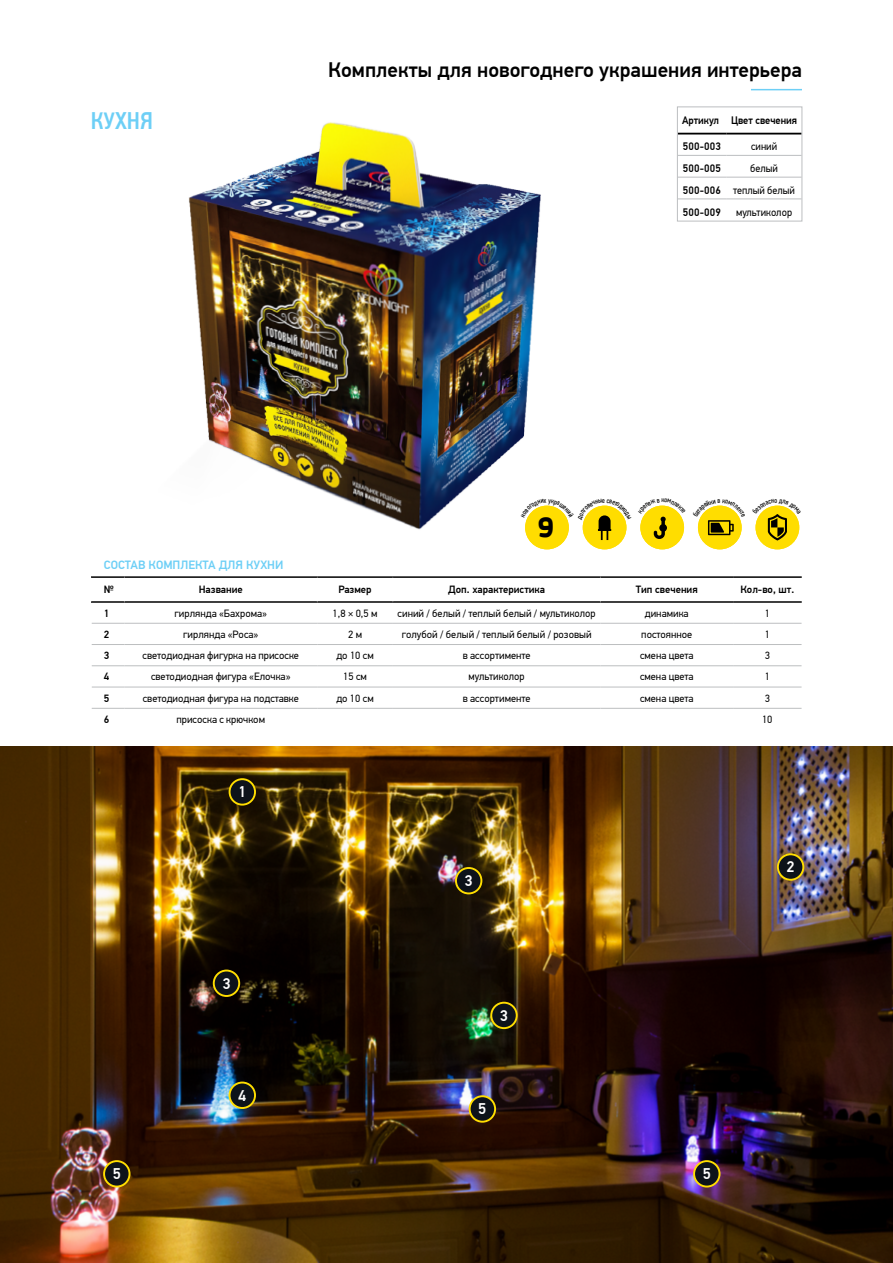
<style>
.page{position:relative;width:893px;height:1263px;background:#fff}
.page>*{position:absolute;margin:0;border:0;box-sizing:border-box;transform-origin:0 0}
.t1{font:700 29.55px "PF Square Sans Pro";color:#000;scale:.91 1}
.t2{font:500 24px "PF Din Text Cond Pro";color:#6dcff6}
.t3{font:500 21px "PF Din Text Pro";color:#000}
.t4{font:500 15.45px "PF Din Text Pro";color:#fff}
.t5{font:500 12px "PF Din Text Pro";color:#6dcff6}
.t6{font:10.8px/21.8px "PF Din Text Pro";color:#000;scale:.95 1}
.t7{font:500 10.8px "PF Din Text Pro";color:#000;scale:.95 1}
.t8{font:10.5px "PF Din Text Pro";color:#000}
.t9{font:500 10.5px "PF Din Text Pro";color:#000}
.s1{font-weight:500}
.s2{font-size:10.8px}
</style>
<div class="page">
<hr style="left:751px;top:89px;width:51px;height:1px;background:#6dcff6">
<hr style="left:91px;top:623px;width:33px;height:1px;background:#bcbec0">
<hr style="left:91px;top:644px;width:33px;height:1px;background:#bcbec0">
<hr style="left:91px;top:665px;width:33px;height:1px;background:#bcbec0">
<hr style="left:91px;top:687px;width:33px;height:1px;background:#bcbec0">
<hr style="left:91px;top:708px;width:33px;height:1px;background:#bcbec0">
<hr style="left:600px;top:623px;width:133px;height:1px;background:#bcbec0">
<hr style="left:733px;top:623px;width:68px;height:1px;background:#bcbec0">
<hr style="left:600px;top:665px;width:133px;height:1px;background:#bcbec0">
<hr style="left:733px;top:665px;width:68px;height:1px;background:#bcbec0">
<hr style="left:600px;top:687px;width:133px;height:1px;background:#bcbec0">
<hr style="left:733px;top:687px;width:68px;height:1px;background:#bcbec0">
<hr style="left:600px;top:708px;width:133px;height:1px;background:#bcbec0">
<hr style="left:733px;top:708px;width:68px;height:1px;background:#bcbec0">
<hr style="left:124px;top:623px;width:193px;height:1px;background:#bcbec0">
<hr style="left:124px;top:665px;width:193px;height:1px;background:#bcbec0">
<hr style="left:124px;top:687px;width:193px;height:1px;background:#bcbec0">
<hr style="left:124px;top:708px;width:193px;height:1px;background:#bcbec0">
<hr style="left:317px;top:623px;width:76px;height:1px;background:#bcbec0">
<hr style="left:393px;top:623px;width:207px;height:1px;background:#bcbec0">
<hr style="left:317px;top:665px;width:76px;height:1px;background:#bcbec0">
<hr style="left:393px;top:665px;width:207px;height:1px;background:#bcbec0">
<hr style="left:317px;top:687px;width:76px;height:1px;background:#bcbec0">
<hr style="left:393px;top:687px;width:207px;height:1px;background:#bcbec0">
<hr style="left:317px;top:708px;width:76px;height:1px;background:#bcbec0">
<hr style="left:393px;top:708px;width:207px;height:1px;background:#bcbec0">
<hr style="left:91px;top:601px;width:33px;height:2px;background:#000">
<hr style="left:124px;top:601px;width:193px;height:2px;background:#000">
<hr style="left:317px;top:601px;width:76px;height:2px;background:#000">
<hr style="left:393px;top:601px;width:207px;height:2px;background:#000">
<hr style="left:600px;top:601px;width:133px;height:2px;background:#000">
<hr style="left:733px;top:601px;width:69px;height:2px;background:#000">
<hr style="left:91px;top:576px;width:33px;height:2px;background:#000">
<hr style="left:393px;top:576px;width:207px;height:2px;background:#000">
<hr style="left:600px;top:576px;width:133px;height:2px;background:#000">
<hr style="left:733px;top:576px;width:69px;height:2px;background:#000">
<hr style="left:124px;top:644px;width:193px;height:1px;background:#bcbec0">
<hr style="left:317px;top:644px;width:76px;height:1px;background:#bcbec0">
<hr style="left:393px;top:644px;width:207px;height:1px;background:#bcbec0">
<hr style="left:600px;top:644px;width:133px;height:1px;background:#bcbec0">
<hr style="left:733px;top:644px;width:68px;height:1px;background:#bcbec0">
<img style="left:0;top:747px;width:893px;height:516px">
<hr style="left:678px;top:133px;width:49px;height:2px;background:#000">
<hr style="left:727px;top:133px;width:75px;height:2px;background:#000">
<hr style="left:678px;top:155px;width:49px;height:1px;background:#bcbec0">
<hr style="left:727px;top:155px;width:74px;height:1px;background:#bcbec0">
<hr style="left:678px;top:177px;width:49px;height:1px;background:#bcbec0">
<hr style="left:727px;top:177px;width:74px;height:1px;background:#bcbec0">
<hr style="left:678px;top:199px;width:49px;height:1px;background:#bcbec0">
<hr style="left:727px;top:199px;width:74px;height:1px;background:#bcbec0">
<div style="left:677px;top:107px;width:125px;height:114px;border:1px solid #bcbec0"></div>
<img style="left:99px;top:122px;width:495px;height:456px">
<div style="left:230px;top:779px;width:25px;height:26px;background:#0d131a;border-radius:50%"></div>
<div style="left:229px;top:778px;width:27px;height:27px;border:2px solid #fd0;border-radius:50%"></div>
<div style="left:778px;top:854px;width:25px;height:26px;background:#0d131a;border-radius:50%"></div>
<div style="left:777px;top:853px;width:27px;height:28px;border:2px solid #fd0;border-radius:50%"></div>
<div style="left:491px;top:1003px;width:26px;height:25px;background:#0d131a;border-radius:50%"></div>
<div style="left:490px;top:1002px;width:28px;height:27px;border:2px solid #fd0;border-radius:50%"></div>
<div style="left:456px;top:868px;width:25px;height:25px;background:#0d131a;border-radius:50%"></div>
<div style="left:455px;top:867px;width:27px;height:27px;border:2px solid #fd0;border-radius:50%"></div>
<div style="left:214px;top:970px;width:25px;height:26px;background:#0d131a;border-radius:50%"></div>
<div style="left:213px;top:969px;width:27px;height:28px;border:2px solid #fd0;border-radius:50%"></div>
<div style="left:104px;top:1161px;width:26px;height:25px;background:#0d131a;border-radius:50%"></div>
<div style="left:103px;top:1160px;width:27px;height:27px;border:2px solid #fd0;border-radius:50%"></div>
<div style="left:694px;top:1161px;width:25px;height:25px;background:#0d131a;border-radius:50%"></div>
<div style="left:693px;top:1160px;width:27px;height:27px;border:2px solid #fd0;border-radius:50%"></div>
<div style="left:470px;top:1096px;width:25px;height:26px;background:#0d131a;border-radius:50%"></div>
<div style="left:469px;top:1095px;width:27px;height:28px;border:2px solid #fd0;border-radius:50%"></div>
<div style="left:230px;top:1082px;width:25px;height:26px;background:#0d131a;border-radius:50%"></div>
<div style="left:229px;top:1081px;width:27px;height:28px;border:2px solid #fd0;border-radius:50%"></div>
<svg style="left:521px;top:499px;width:106px;height:50px"></svg>
<svg style="left:692px;top:505px;width:53px;height:73px"></svg>
<svg style="left:752px;top:505px;width:50px;height:73px"></svg>
<svg style="left:640px;top:505px;width:45px;height:44px"></svg>
<h2 class="t2" style="left:91px;top:107px;width:64px">КУХНЯ</h2>
<h3 class="t3" style="left:328px;top:57px;width:475px">Комплекты для новогоднего украшения интерьера</h3>
<h1 class="t1" style="left:538px;top:510px;width:19px">9</h1>
<p class="t7" style="left:682px;top:114px;width:123px">Артикул Цвет свечения</p>
<p class="t7" style="left:683px;top:140px;width:42px">500-003</p>
<p class="t6" style="left:751px;top:136px;width:29px">синий</p>
<p class="t7" style="left:683px;top:162px;width:41px">500-005</p>
<p class="t6" style="left:683px;top:158px;width:120px;text-indent:67px">белый<br><span class="s1">500-006</span> теплый белый<br><span class="s1">500-009</span></p>
<p class="t6" style="left:736px;top:201px;width:60px">мультиколор</p>
<p class="t5" style="left:104px;top:557px;width:181px">СОСТАВ КОМПЛЕКТА ДЛЯ КУХНИ</p>
<p class="t9" style="left:104px;top:584px;width:12px">№</p>
<p class="t9" style="left:199px;top:584px;width:46px">Название</p>
<p class="t9" style="left:338px;top:584px;width:35px">Размер</p>
<p class="t9" style="left:448px;top:584px;width:99px">Доп. характеристика</p>
<p class="t9" style="left:636px;top:584px;width:64px">Тип свечения</p>
<p class="t9" style="left:740px;top:584px;width:55px">Кол-во, шт.</p>
<p class="t9" style="left:104px;top:607px;width:7px">1</p>
<p class="t8" style="left:175px;top:607px;width:94px">гирлянда «Бахрома»</p>
<p class="t8" style="left:333px;top:607px;width:46px">1,8 × 0,5 м</p>
<p class="t8" style="left:398px;top:607px;width:200px">синий / белый / теплый белый / <span class="s2">мультиколор</span></p>
<p class="t8" style="left:645px;top:607px;width:45px">динамика</p>
<p class="t8" style="left:765px;top:607px;width:7px">1</p>
<p class="t9" style="left:104px;top:628px;width:7px">2</p>
<p class="t8" style="left:183px;top:628px;width:77px">гирлянда «Роса»</p>
<p class="t8" style="left:348px;top:628px;width:15px">2 м</p>
<p class="t8" style="left:402px;top:628px;width:191px">голубой / белый / теплый белый / розовый</p>
<p class="t8" style="left:641px;top:628px;width:52px">постоянное</p>
<p class="t8" style="left:765px;top:628px;width:7px">1</p>
<p class="t9" style="left:104px;top:649px;width:7px">3</p>
<p class="t8" style="left:143px;top:649px;width:158px">светодиодная фигурка на присоске</p>
<p class="t8" style="left:336px;top:649px;width:39px">до 10 см</p>
<p class="t8" style="left:463px;top:649px;width:69px">в ассортименте</p>
<p class="t8" style="left:640px;top:649px;width:55px">смена цвета</p>
<p class="t8" style="left:765px;top:649px;width:7px">3</p>
<p class="t9" style="left:104px;top:670px;width:7px">4</p>
<p class="t8" style="left:151px;top:670px;width:141px">светодиодная фигура «Елочка»</p>
<p class="t8" style="left:343px;top:670px;width:25px">15 см</p>
<p class="t6" style="left:469px;top:666px;width:60px">мультиколор</p>
<p class="t8" style="left:640px;top:670px;width:55px">смена цвета</p>
<p class="t8" style="left:765px;top:670px;width:7px">1</p>
<p class="t9" style="left:104px;top:692px;width:7px">5</p>
<p class="t8" style="left:143px;top:692px;width:158px">светодиодная фигура на подставке</p>
<p class="t8" style="left:336px;top:692px;width:39px">до 10 см</p>
<p class="t8" style="left:463px;top:692px;width:69px">в ассортименте</p>
<p class="t8" style="left:640px;top:692px;width:55px">смена цвета</p>
<p class="t8" style="left:765px;top:692px;width:7px">3</p>
<p class="t9" style="left:104px;top:713px;width:7px">6</p>
<p class="t8" style="left:176px;top:713px;width:90px">присоска с крючком</p>
<p class="t8" style="left:762px;top:713px;width:12px">10</p>
<h3 class="t4" style="left:238px;top:783px;width:10px">1</h3>
<h3 class="t4" style="left:222px;top:974px;width:10px">3</h3>
<h3 class="t4" style="left:238px;top:1086px;width:10px">4</h3>
<h3 class="t4" style="left:465px;top:871px;width:10px">3</h3>
<h3 class="t4" style="left:500px;top:1006px;width:10px">3</h3>
<h3 class="t4" style="left:478px;top:1100px;width:10px">5</h3>
<h3 class="t4" style="left:113px;top:1164px;width:10px">5</h3>
<h3 class="t4" style="left:703px;top:1164px;width:10px">5</h3>
<h3 class="t4" style="left:786px;top:858px;width:10px">2</h3>
</div>
